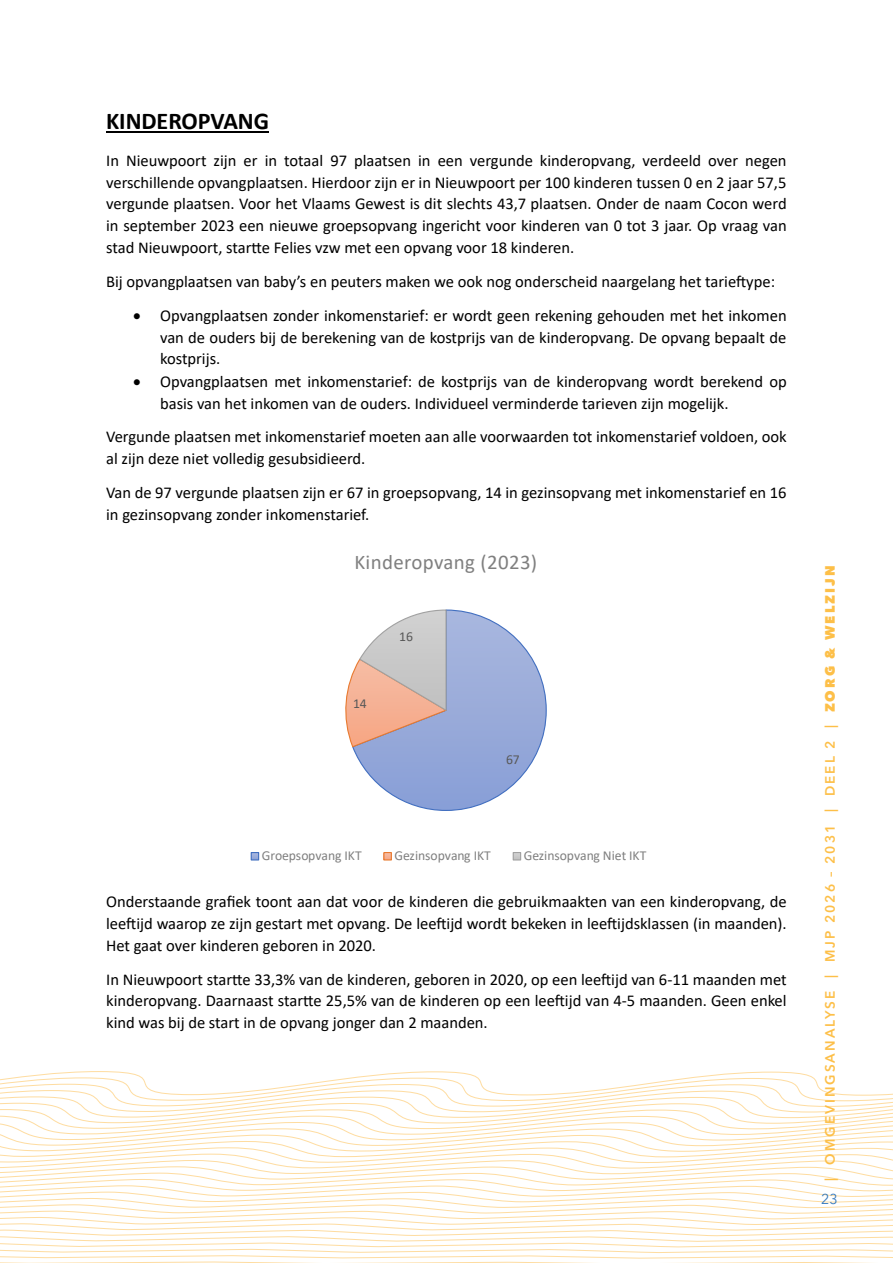
<style>
.page{position:relative;width:893px;height:1263px;background:#fff}
.page>*{position:absolute;margin:0;border:0;box-sizing:border-box;transform-origin:0 0}
.t1{font:700 24.15px "Calibri";letter-spacing:-.005em;color:#000}
.t2{font:20.85px "Calibri";letter-spacing:.015em;color:#7f7f7f}
.t3{font:16.5px/21.8px "Calibri";color:#000;text-align:justify}
.t4{font:14.25px "Avenir Next LT Pro";color:#3378bd}
.t5{font:13.65px "Calibri";color:#7f7f7f}
.t6{font:13.65px "Calibri";color:#595959}
.t7{font:600 13.5px "Avenir Next LT Pro";letter-spacing:.15em;color:#fdbf48}
.s1{font-weight:800}
</style>
<div class="page">
<svg style="left:0;top:1071px;width:893px;height:192px"></svg>
<hr style="left:106px;top:132px;width:163px;height:1px;background:#000">
<svg style="left:345px;top:609px;width:202px;height:202px"></svg>
<svg style="left:253px;top:854px;width:4px;height:4px"></svg>
<div style="left:251px;top:852px;width:8px;height:8px;border:1px solid #426fc0"></div>
<svg style="left:385px;top:854px;width:5px;height:4px"></svg>
<div style="left:383px;top:852px;width:9px;height:8px;border:1px solid #e87a30"></div>
<svg style="left:515px;top:854px;width:4px;height:4px"></svg>
<div style="left:513px;top:852px;width:8px;height:8px;border:1px solid #a1a1a1"></div>
<p class="t1" style="left:106px;top:104px;width:164px">KINDEROPVANG</p>
<p class="t3" style="left:106px;top:149px;width:682px">In Nieuwpoort zijn er in totaal 97 plaatsen in een vergunde kinderopvang, verdeeld over negen verschillende opvangplaatsen. Hierdoor zijn er in Nieuwpoort per 100 kinderen tussen 0 en 2 jaar 57,5 vergunde plaatsen. Voor het Vlaams Gewest is dit slechts 43,7 plaatsen. Onder de naam Cocon werd in september 2023 een nieuwe groepsopvang ingericht voor kinderen van 0 tot 3 jaar. Op vraag van stad Nieuwpoort, staroe Felies vzw met een opvang voor 18 kinderen.</p>
<p class="t3" style="left:106px;top:270px;width:670px">Bij opvangplaatsen van baby’s en peuters maken we ook nog onderscheid naargelang het tariecype:</p>
<p class="t3" style="left:160px;top:304px;width:628px;text-indent:-27px">• Opvangplaatsen zonder inkomenstarief: er wordt geen rekening gehouden met het inkomen van de ouders bij de berekening van de kostprijs van de kinderopvang. De opvang bepaalt de kostprijs.</p>
<p class="t3" style="left:160px;top:371px;width:628px;text-indent:-27px">• Opvangplaatsen met inkomenstarief: de kostprijs van de kinderopvang wordt berekend op basis van het inkomen van de ouders. Individueel verminderde tarieven zijn mogelijk.</p>
<p class="t3" style="left:106px;top:426px;width:682px">Vergunde plaatsen met inkomenstarief moeten aan alle voorwaarden tot inkomenstarief voldoen, ook al zijn deze niet volledig gesubsidieerd.</p>
<p class="t3" style="left:106px;top:481px;width:682px">Van de 97 vergunde plaatsen zijn er 67 in groepsopvang, 14 in gezinsopvang met inkomenstarief en 16 in gezinsopvang zonder inkomenstarief.</p>
<p class="t2" style="left:354px;top:548px;width:184px">Kinderopvang (2023)</p>
<p class="t6" style="left:353px;top:694px;width:15px">14</p>
<p class="t6" style="left:399px;top:627px;width:15px">16</p>
<p class="t6" style="left:506px;top:750px;width:15px">67</p>
<p class="t5" style="left:262px;top:846px;width:101px">Groepsopvang IKT</p>
<p class="t5" style="left:394px;top:846px;width:98px">Gezinsopvang IKT</p>
<p class="t5" style="left:524px;top:846px;width:124px">Gezinsopvang Niet IKT</p>
<p class="t3" style="left:106px;top:890px;width:682px">Onderstaande grafiek toont aan dat voor de kinderen die gebruikmaakten van een kinderopvang, de leecijd waarop ze zijn gestart met opvang. De leecijd wordt bekeken in leecijdsklassen (in maanden).<br>Het gaat over kinderen geboren in 2020.</p>
<p class="t3" style="left:106px;top:968px;width:682px">In Nieuwpoort staroe 33,3% van de kinderen, geboren in 2020, op een leecijd van 6-11 maanden met kinderopvang. Daarnaast staroe 25,5% van de kinderen op een leecijd van 4-5 maanden. Geen enkel kind was bij de start in de opvang jonger dan 2 maanden.</p>
<p class="t7" style="left:822px;top:1180px;width:617px;rotate:-90deg">| OMGEVINGSANALYSE | MJP 2026 – 2031 | DEEL 2 | <span class="s1">ZORG &amp; WELZIJN</span></p>
<p class="t4" style="left:821px;top:1191px;width:18px">23</p>
</div>
